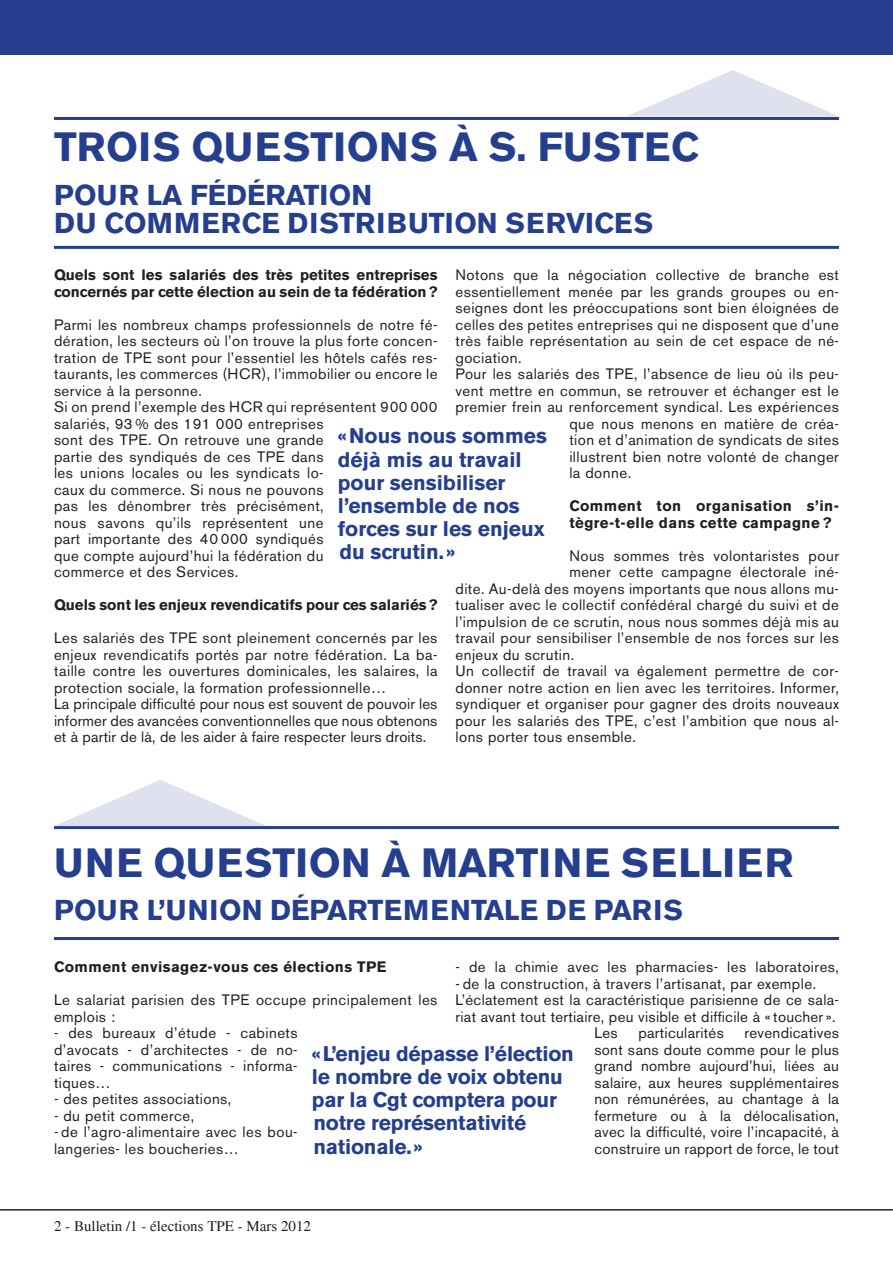
<style>
.page{position:relative;width:893px;height:1263px;background:#fff}
.page>*{position:absolute;margin:0;border:0;box-sizing:border-box;transform-origin:0 0}
.t1{font:700 40.5px "Akzidenz Grotesk BE";letter-spacing:.165em;color:#253f8e}
.t2{font:700 28.5px/28.5px "Akzidenz Grotesk BE";letter-spacing:.125em;color:#253f8e}
.t3{font:700 21px/23.1px "Akzidenz Grotesk BE";letter-spacing:-.01em;color:#253f8e}
.t4{font:15px/16.5px "Akzidenz Grotesk BE";letter-spacing:.03em;color:#231f20}
.t5{font:700 15px/16.5px "Akzidenz Grotesk BE";color:#231f20}
.t6{font:700 15px/16.5px "Akzidenz Grotesk BE";letter-spacing:.03em;color:#231f20}
.t7{font:15px "Times";color:#231f20}
</style>
<div class="page">
<hr style="left:0;top:1209px;width:893px;height:1px;background:#231f20">
<svg style="left:628px;top:70px;width:209px;height:46px"></svg>
<hr style="left:54px;top:117px;width:785px;height:3px;background:#253f8e">
<hr style="left:54px;top:246px;width:785px;height:3px;background:#253f8e">
<hr style="left:54px;top:826px;width:785px;height:3px;background:#253f8e">
<hr style="left:54px;top:937px;width:785px;height:3px;background:#253f8e">
<div style="left:0;top:0;width:893px;height:54px;background:#253f8e"></div>
<svg style="left:55px;top:780px;width:211px;height:46px"></svg>
<h1 class="t1" style="left:54px;top:124px;width:594px">Trois questi ons à S. Fustec</h1>
<h2 class="t2" style="left:54px;top:181px;width:320px">pour la fédérati on du Commerce</h2>
<h2 class="t2" style="left:287px;top:209px;width:239px">Distri bution Ser</h2>
<h2 class="t2" style="left:566px;top:209px;width:84px">vices</h2>
<p class="t5" style="left:54px;top:267px;width:385px">Quels sont les salariés des très petites entreprises concernés par cette élection au sein de ta fédération?</p>
<p class="t4" style="left:54px;top:316px;width:385px">Parmi les nombreux champs professionnels de notre fé&shy;dération, les secteurs où l’on trouve la plus forte concen&shy;tration de TPE sont pour l’essentiel les hôtels cafés res&shy;taurants, les commerces (HCR), l’immobilier ou encore le service à la personne.<br>Si on prend l’exemple des HCR qui représentent 900 000 salariés, 93 % des 191 000 entreprises<br>sont des TPE. On retrouve une grande<br>partie des syndiqués de ces TPE dans<br>les unions locales ou les syndicats lo-<br>caux du commerce. Si nous ne pouvons<br>pas les dénombrer très précisément,<br>nous savons qu’ils représentent une<br>part importante des 40 000 syndiqués<br>que compte aujourd’hui la fédération du<br>commerce et des Services.</p>
<p class="t5" style="left:54px;top:597px;width:385px">Quels sont les enjeux revendicatifs pour ces salariés?</p>
<p class="t4" style="left:54px;top:630px;width:385px">Les salariés des TPE sont pleinement concernés par les enjeux revendicatifs portés par notre fédération. La ba&shy;taille contre les ouvertures dominicales, les salaires, la protection sociale, la formation professionnelle…<br>La principale difficulté pour nous est souvent de pouvoir les informer des avancées conventionnelles que nous obtenons et à partir de là, de les aider à faire respecter leurs droits.</p>
<p class="t4" style="left:455px;top:267px;width:385px">Notons que la négociation collective de branche est</p>
<p class="t4" style="left:455px;top:283px;width:385px">essentiellement menée par les grands groupes ou en-</p>
<p class="t4" style="left:455px;top:300px;width:385px">seignes dont les préoccupations sont bien éloignées de</p>
<p class="t4" style="left:455px;top:316px;width:385px">celles des petites entreprises qui ne disposent que d’une</p>
<p class="t4" style="left:455px;top:333px;width:385px">très faible représentation au sein de cet espace de né-</p>
<p class="t4" style="left:455px;top:349px;width:67px">gociation.</p>
<p class="t4" style="left:455px;top:366px;width:385px">Pour les salariés des TPE, l’absence de lieu où ils peu-</p>
<p class="t4" style="left:455px;top:382px;width:385px">vent mettre en commun, se retrouver et échanger est le</p>
<p class="t4" style="left:455px;top:399px;width:385px">premier frein au renforcement syndical. Les expériences</p>
<p class="t4" style="left:569px;top:415px;width:271px">que nous menons en matière de créa-</p>
<p class="t4" style="left:569px;top:432px;width:271px">tion et d’animation de syndicats de sites</p>
<p class="t4" style="left:569px;top:448px;width:271px">illustrent bien notre volonté de changer</p>
<p class="t4" style="left:569px;top:465px;width:63px">la donne.</p>
<p class="t6" style="left:569px;top:498px;width:271px">Comment ton organisation s’in&shy;tègre-t-elle dans cette campagne ?</p>
<p class="t4" style="left:569px;top:547px;width:271px">Nous sommes très volontaristes pour</p>
<p class="t4" style="left:569px;top:564px;width:271px">mener cette campagne électorale iné-</p>
<p class="t4" style="left:455px;top:580px;width:385px">dite. Au-delà des moyens importants que nous allons mu-</p>
<p class="t4" style="left:455px;top:597px;width:385px">tualiser avec le collectif confédéral chargé du suivi et de</p>
<p class="t4" style="left:455px;top:613px;width:385px">l’impulsion de ce scrutin, nous nous sommes déjà mis au</p>
<p class="t4" style="left:455px;top:630px;width:385px">travail pour sensibiliser l’ensemble de nos forces sur les</p>
<p class="t4" style="left:455px;top:646px;width:120px">enjeux du scrutin.</p>
<p class="t4" style="left:455px;top:663px;width:385px">Un collectif de travail va également permettre de cor-</p>
<p class="t4" style="left:455px;top:679px;width:385px">donner notre action en lien avec les territoires. Informer,</p>
<p class="t4" style="left:455px;top:696px;width:385px">syndiquer et organiser pour gagner des droits nouveaux</p>
<p class="t4" style="left:455px;top:712px;width:385px">pour les salariés des TPE, c’est l’ambition que nous al-</p>
<p class="t4" style="left:455px;top:729px;width:182px">lons porter tous ensemble.</p>
<h3 class="t3" style="left:338px;top:425px;width:211px">« Nous nous sommes déjà mis au travail pour sensibiliser l’ensemble de nos forces sur les enjeux du scrutin. »</h3>
<h1 class="t1" style="left:54px;top:839px;width:593px">Une question à Marti ne Sellier</h1>
<h2 class="t2" style="left:54px;top:896px;width:312px">pour l’union départe</h2>
<h2 class="t2" style="left:403px;top:896px;width:277px">mentale de paris</h2>
<p class="t6" style="left:54px;top:959px;width:334px">Comment envisagez-vous ces élections TPE</p>
<p class="t4" style="left:54px;top:992px;width:385px">Le salariat parisien des TPE occupe principalement les emplois :</p>
<p class="t4" style="left:54px;top:1025px;width:245px;text-align:justify">- des bureaux d’étude - cabinets d’avocats - d’architectes - de no&shy;taires - communications - informa&shy;tiques…</p>
<p class="t4" style="left:54px;top:1091px;width:179px">- des petites associations,</p>
<p class="t4" style="left:54px;top:1107px;width:142px">- du petit commerce,</p>
<p class="t4" style="left:54px;top:1124px;width:245px">- de l’agro-alimentaire avec les bou&shy;langeries- les boucheries…</p>
<p class="t4" style="left:455px;top:959px;width:385px">- de la chimie avec les pharmacies- les laboratoires,</p>
<p class="t4" style="left:455px;top:975px;width:362px">- de la construction, à travers l’artisanat, par exemple.</p>
<p class="t4" style="left:455px;top:992px;width:385px">L’éclatement est la caractéristique parisienne de ce sala-</p>
<p class="t4" style="left:455px;top:1008px;width:381px">riat avant tout tertiaire, peu visible et difficile à «toucher».</p>
<p class="t4" style="left:594px;top:1025px;width:25px">Les</p>
<p class="t4" style="left:638px;top:1025px;width:87px">particularités</p>
<p class="t4" style="left:594px;top:1025px;width:246px;text-align:justify;text-indent:150px">revendicatives sont sans doute comme pour le plus grand nombre aujourd’hui, liées au salaire, aux heures supplémentaires non rémunérées, au chantage à la fermeture ou à la délocalisation, avec la difficulté, voire l’incapacité, à construire un rapport de force, le tout</p>
<h3 class="t3" style="left:312px;top:1042px;width:264px">«L’enjeu dépasse l’élection le nombre de voix obtenu par la Cgt comptera pour notre représentativité nationale. »</h3>
<p class="t7" style="left:54px;top:1217px;width:259px">2 - Bulletin /1 - élections TPE - Mars 2012</p>
</div>
